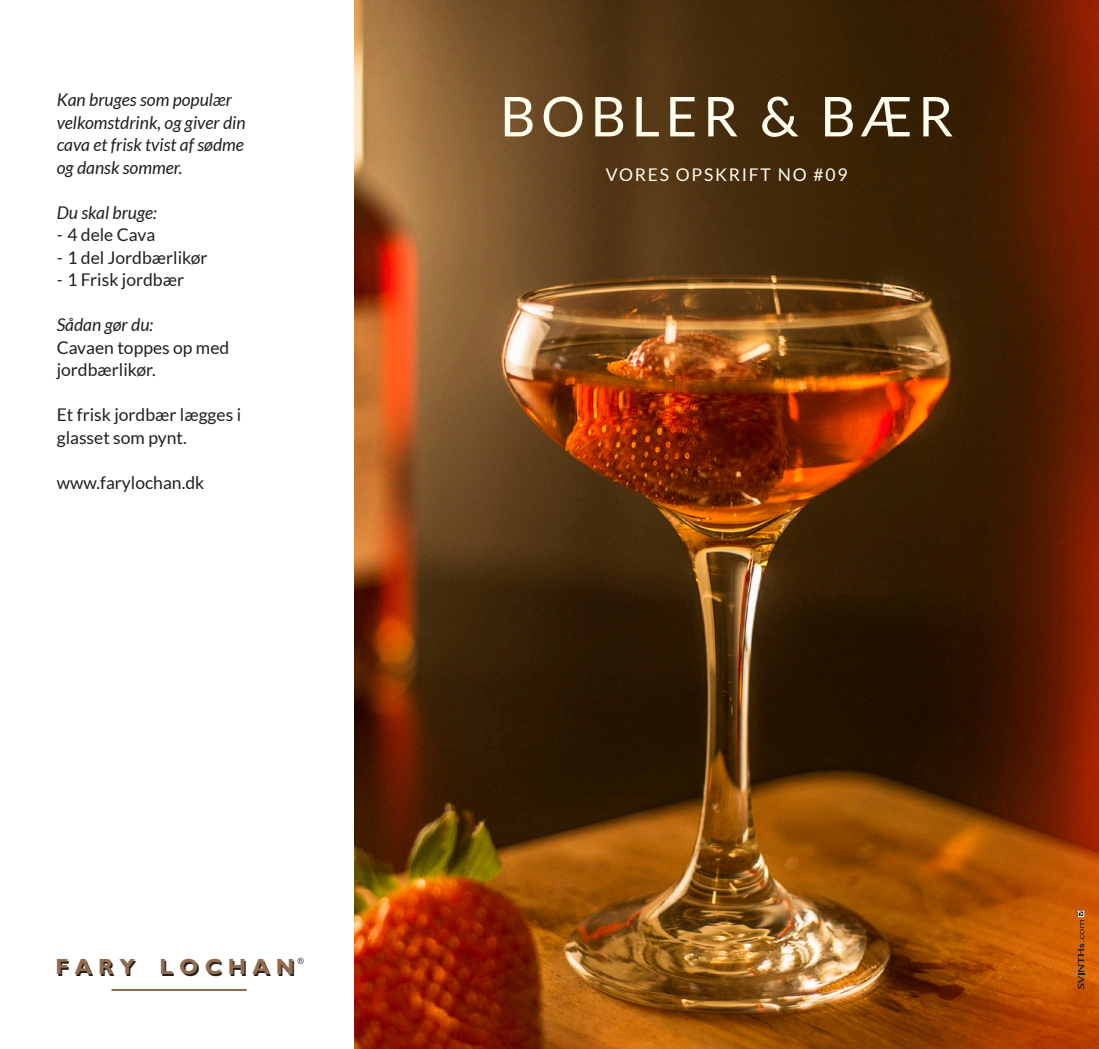
<style>
.page{position:relative;width:1099px;height:1049px;background:#fff}
.page>*{position:absolute;margin:0;border:0;box-sizing:border-box;transform-origin:0 0}
.t1{font:55px "Lato";letter-spacing:.1em;color:#fffdee}
.t2{font:700 22px "Gill Sans Std";color:#231f20}
.t3{font:17.5px/22.5px "Lato";color:#231f20}
.t4{font:italic 17.5px "Lato";color:#231f20}
.t5{font:17.5px "Lato";letter-spacing:.1em;color:#fffdee}
</style>
<div class="page">
<img style="left:354px;top:0;width:744px;height:1049px">
<svg style="left:297px;top:958px;width:6px;height:6px"></svg>
<hr style="left:112px;top:989px;width:135px;height:2px;background:#936c4f">
<svg style="left:1077px;top:910px;width:7px;height:79px"></svg>
<p class="t4" style="left:57px;top:90px;width:177px">Kan bruges som populær</p>
<p class="t4" style="left:57px;top:113px;width:190px">velkomstdrink, og giver din</p>
<p class="t4" style="left:57px;top:135px;width:189px">cava et frisk tvist af sødme</p>
<p class="t4" style="left:57px;top:158px;width:127px">og dansk sommer.</p>
<p class="t4" style="left:57px;top:203px;width:102px">Du skal bruge:</p>
<p class="t3" style="left:57px;top:224px;width:100px">- 4 dele Cava</p>
<p class="t3" style="left:57px;top:246px;width:152px">- 1 del Jordbærlikør</p>
<p class="t3" style="left:57px;top:269px;width:129px">- 1 Frisk jordbær</p>
<p class="t4" style="left:57px;top:315px;width:98px">Sådan gør du:</p>
<p class="t3" style="left:57px;top:336px;width:174px">Cavaen toppes op med jordbærlikør.</p>
<p class="t3" style="left:57px;top:404px;width:186px">Et frisk jordbær lægges i glasset som pynt.</p>
<p class="t3" style="left:57px;top:471px;width:149px">www.farylochan.dk</p>
<p class="t2" style="left:57px;top:955px;width:241px">F A R Y L O C H A N</p>
<p class="t1" style="left:500px;top:86px;width:455px">BOBLER &amp; BÆR</p>
<p class="t5" style="left:606px;top:165px;width:243px">VORES OPSKRIFT NO #09</p>
</div>
